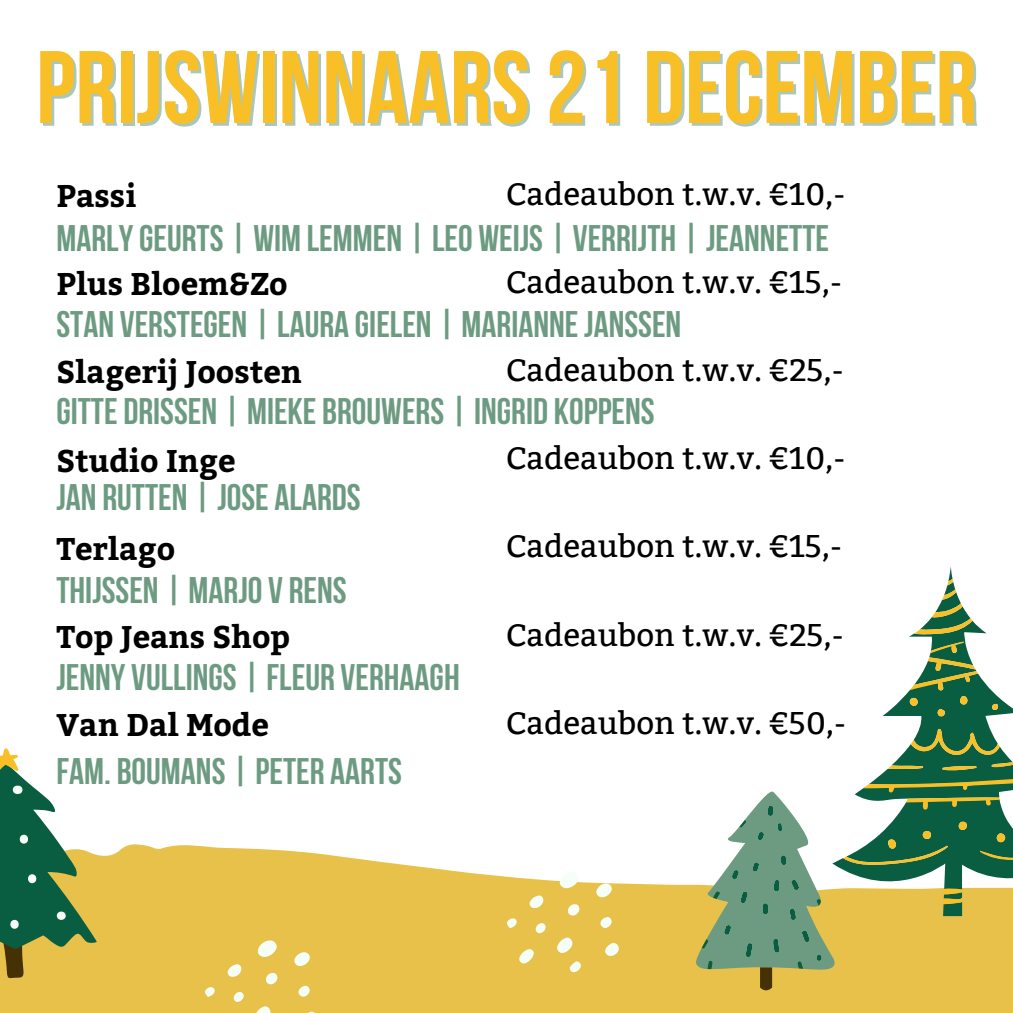
<style>
.page{position:relative;width:1013px;height:1013px;background:#fff}
.page>*{position:absolute;margin:0;border:0;box-sizing:border-box;transform-origin:0 0}
.t1{font:700 102.75px "Bebas Neue";color:#f8c026}
.t2{font:700 36.88px "Bebas Neue";color:#6d9b82}
.t3{font:31.25px "Bitter";color:#000}
.t4{font:700 31.25px "Bitter";color:#000}
</style>
<div class="page">
<svg style="left:0;top:844px;width:1012px;height:168px;background:#eac75d"></svg>
<svg style="left:696px;top:791px;width:138px;height:199px"></svg>
<svg style="left:832px;top:566px;width:180px;height:350px"></svg>
<svg style="left:843px;top:579px;width:169px;height:325px"></svg>
<svg style="left:257px;top:939px;width:20px;height:18px"></svg>
<svg style="left:254px;top:1005px;width:16px;height:7px"></svg>
<svg style="left:293px;top:952px;width:17px;height:15px"></svg>
<svg style="left:302px;top:1011px;width:15px;height:1px"></svg>
<svg style="left:227px;top:963px;width:14px;height:15px"></svg>
<svg style="left:265px;top:972px;width:13px;height:12px"></svg>
<svg style="left:298px;top:985px;width:12px;height:11px"></svg>
<svg style="left:233px;top:991px;width:11px;height:11px"></svg>
<svg style="left:204px;top:986px;width:11px;height:11px"></svg>
<svg style="left:559px;top:871px;width:20px;height:17px"></svg>
<svg style="left:556px;top:936px;width:16px;height:17px"></svg>
<svg style="left:595px;top:883px;width:17px;height:15px"></svg>
<svg style="left:518px;top:948px;width:16px;height:15px"></svg>
<svg style="left:604px;top:942px;width:15px;height:15px"></svg>
<svg style="left:529px;top:895px;width:14px;height:14px"></svg>
<svg style="left:567px;top:904px;width:13px;height:12px"></svg>
<svg style="left:600px;top:917px;width:11px;height:11px"></svg>
<svg style="left:569px;top:961px;width:12px;height:11px"></svg>
<svg style="left:535px;top:923px;width:10px;height:10px"></svg>
<svg style="left:506px;top:917px;width:11px;height:11px"></svg>
<svg style="left:0;top:748px;width:97px;height:230px"></svg>
<h1 class="t1" style="left:36px;top:46px;width:942px">PRIJSWINNAARS21 DECEMBER</h1>
<h3 class="t4" style="left:56px;top:173px;width:82px">Passi</h3>
<p class="t3" style="left:506px;top:175px;width:340px">Cadeaubon t.w.v. €10,-</p>
<p class="t2" style="left:56px;top:223px;width:774px">MARLYGEURTS | WIM LEMMEN | LEO WEIJS | VERRIJTH | JEANNETTE</p>
<h3 class="t4" style="left:56px;top:261px;width:233px">Plus Bloem&amp;Zo</h3>
<p class="t3" style="left:506px;top:263px;width:337px">Cadeaubon t.w.v. €15,-</p>
<h2 class="t2" style="left:56px;top:309px;width:626px">STAN VERSTEGEN | LAURA GIELEN | MARIANNEJANSSEN</h2>
<h3 class="t4" style="left:56px;top:349px;width:247px">Slagerij Joosten</h3>
<p class="t3" style="left:506px;top:352px;width:338px">Cadeaubon t.w.v. €25,-</p>
<h2 class="t2" style="left:56px;top:396px;width:599px">GITTE DRISSEN | MIEKE BROUWERS | INGRID KOPPENS</h2>
<h3 class="t4" style="left:56px;top:437px;width:180px">Studio Inge</h3>
<h2 class="t2" style="left:56px;top:482px;width:306px">JAN RUTTEN | JOSE ALARDS</h2>
<h3 class="t4" style="left:56px;top:525px;width:120px">Terlago</h3>
<h2 class="t2" style="left:56px;top:575px;width:292px">THIJSSEN | MARJO V RENS</h2>
<h3 class="t4" style="left:56px;top:614px;width:235px">Top Jeans Shop</h3>
<h2 class="t2" style="left:56px;top:662px;width:405px">JENNY VULLINGS | FLEUR VERHAAGH</h2>
<h3 class="t4" style="left:56px;top:702px;width:214px">Van Dal Mode</h3>
<h2 class="t2" style="left:56px;top:756px;width:347px">FAM. BOUMANS | PETER AARTS</h2>
<p class="t3" style="left:506px;top:440px;width:340px">Cadeaubon t.w.v. €10,-</p>
<p class="t3" style="left:506px;top:528px;width:337px">Cadeaubon t.w.v. €15,-</p>
<p class="t3" style="left:506px;top:616px;width:338px">Cadeaubon t.w.v. €25,-</p>
<p class="t3" style="left:506px;top:704px;width:341px">Cadeaubon t.w.v. €50,-</p>
</div>
